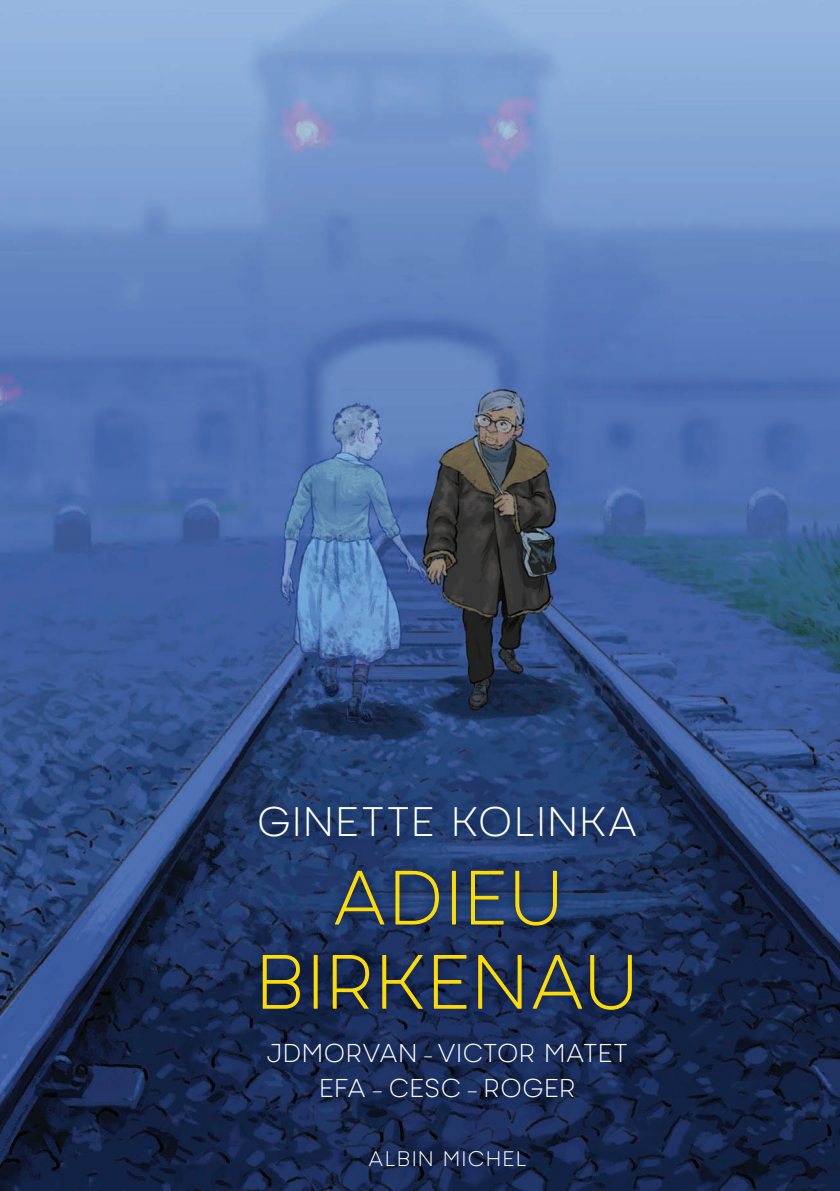
<style>
.page{position:relative;width:840px;height:1191px;background:#fff}
.page>*{position:absolute;margin:0;border:0;box-sizing:border-box;transform-origin:0 0}
.t1{font:76.8px/84.2px "Minimo Regular 6";letter-spacing:.025em;color:#ffdc01;text-align:center}
.t2{font:41.2px "Minimo Regular 6";letter-spacing:.05em;color:#fff}
.t3{font:25.8px/34.2px "Minimo Regular 6";letter-spacing:.025em;color:#fff;text-align:center}
.t4{font:21px "Minimo Regular 6";letter-spacing:.08em;color:#fff}
</style>
<div class="page">
<img style="left:0;top:0;width:839px;height:1191px">
<svg style="left:250px;top:858px;width:394px;height:164px"></svg>
<svg style="left:247px;top:794px;width:400px;height:54px;fill:#203b6e"></svg>
<svg style="left:256px;top:1032px;width:381px;height:77px"></svg>
<svg style="left:358px;top:1139px;width:178px;height:39px"></svg>
<p class="t2" style="left:257px;top:794px;width:382px">GINETTE KOLINKA</p>
<p class="t1" style="left:256px;top:855px;width:382px">ADIEU<br>BIRKENAU</p>
<p class="t3" style="left:266px;top:1036px;width:363px">JDMORVAN - VICTOR MATET<br>EFA – CESC – ROGER</p>
<p class="t4" style="left:368px;top:1145px;width:160px">ALBIN MICHEL</p>
</div>
